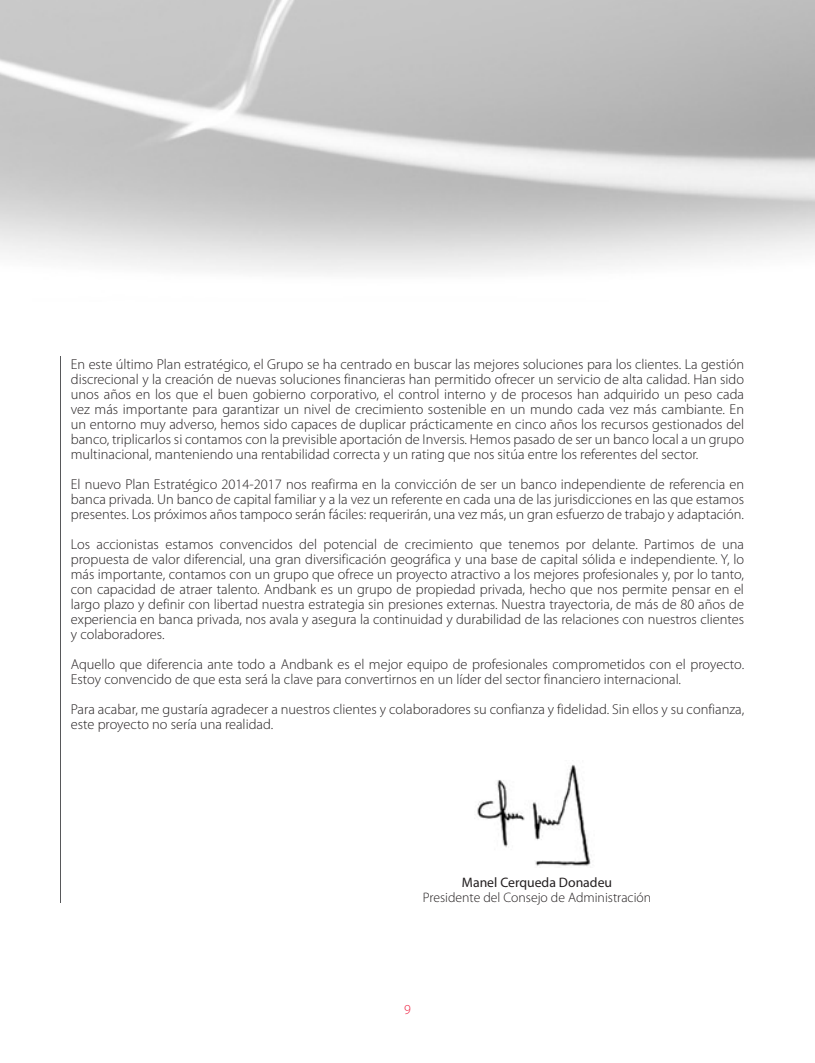
<style>
.page{position:relative;width:815px;height:1063px;background:#fff}
.page>*{position:absolute;margin:0;border:0;box-sizing:border-box;transform-origin:0 0}
.t1{font:300 14.38px/15px "Myriad Pro";color:#231f20;text-align:justify}
.t2{font:300 13.75px "Myriad Pro";color:#231f20}
.t3{font:13.75px "Myriad Pro";color:#231f20}
.t4{font:300 13.75px "Myriad Pro";color:#ed1a3a}
</style>
<div class="page">
<img style="left:477px;top:764px;width:114px;height:102px">
<hr style="left:60px;top:356px;width:1px;height:546px;background:#57585a">
<p class="t1" style="left:71px;top:357px;width:675px">En este último Plan estratégico, el Grupo se ha centrado en buscar las mejores soluciones para los clientes. La gestión discrecional y la creación de nuevas soluciones financieras han permitido ofrecer un servicio de alta calidad. Han sido unos años en los que el buen gobierno corporativo, el control interno y de procesos han adquirido un peso cada vez más importante para garantizar un nivel de crecimiento sostenible en un mundo cada vez más cambiante. En un entorno muy adverso, hemos sido capaces de duplicar prácticamente en cinco años los recursos gestionados del banco, triplicarlos si contamos con la previsible aportación de Inversis. Hemos pasado de ser un banco local a un grupo multinacional, manteniendo una rentabilidad correcta y un rating que nos sitúa entre los referentes del sector.</p>
<p class="t1" style="left:71px;top:477px;width:675px">El nuevo Plan Estratégico 2014-2017 nos reafirma en la convicción de ser un banco independiente de referencia en banca privada. Un banco de capital familiar y a la vez un referente en cada una de las jurisdicciones en las que estamos presentes. Los próximos años tampoco serán fáciles: requerirán, una vez más, un gran esfuerzo de trabajo y adaptación.</p>
<p class="t1" style="left:71px;top:537px;width:675px">Los accionistas estamos convencidos del potencial de crecimiento que tenemos por delante. Partimos de una propuesta de valor diferencial, una gran diversificación geográfica y una base de capital sólida e independiente. Y, lo más importante, contamos con un grupo que ofrece un proyecto atractivo a los mejores profesionales y, por lo tanto, con capacidad de atraer talento. Andbank es un grupo de propiedad privada, hecho que nos permite pensar en el largo plazo y definir con libertad nuestra estrategia sin presiones externas. Nuestra trayectoria, de más de 80 años de experiencia en banca privada, nos avala y asegura la continuidad y durabilidad de las relaciones con nuestros clientes y colaboradores.</p>
<p class="t1" style="left:71px;top:657px;width:675px">Aquello que diferencia ante todo a Andbank es el mejor equipo de profesionales comprometidos con el proyecto.<br>Estoy convencido de que esta será la clave para convertirnos en un líder del sector financiero internacional.</p>
<p class="t1" style="left:71px;top:702px;width:675px">Para acabar, me gustaría agradecer a nuestros clientes y colaboradores su confianza y fidelidad. Sin ellos y su confianza, este proyecto no sería una realidad.</p>
<p class="t3" style="left:462px;top:874px;width:152px">Manel Cerqueda Donadeu</p>
<p class="t2" style="left:423px;top:890px;width:230px">Presidente del Consejo de Administración</p>
<p class="t4" style="left:404px;top:1002px;width:8px">9</p>
</div>
